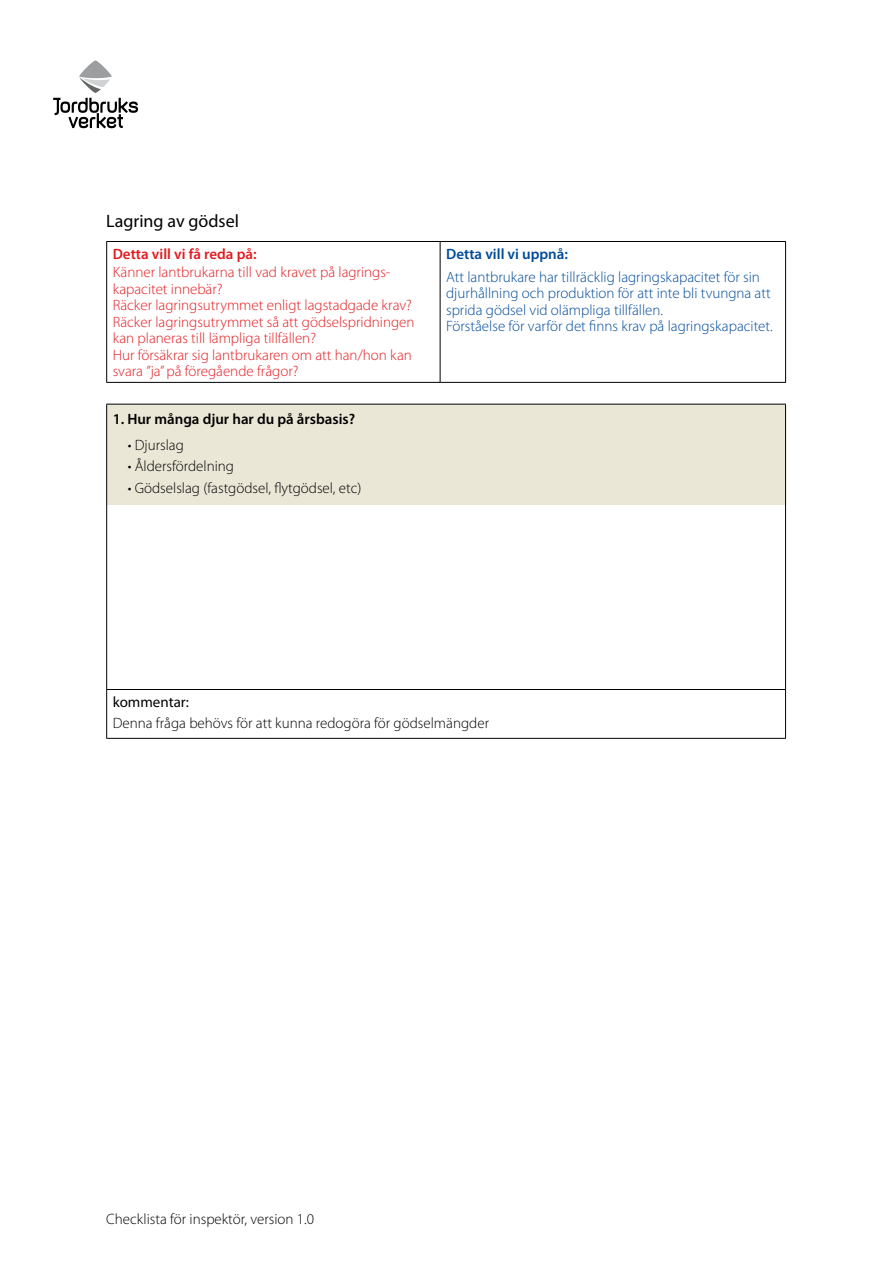
<style>
.page{position:relative;width:893px;height:1263px;background:#fff}
.page>*{position:absolute;margin:0;border:0;box-sizing:border-box;transform-origin:0 0}
.t1{font:18px "Myriad Pro";color:#000}
.t2{font:300 15px/16.5px "Myriad Pro";color:#e31b20}
.t3{font:300 15px/16.5px "Myriad Pro";color:#004a99}
.t4{font:300 15px "Myriad Pro";color:#000}
.t5{font:600 15px "Myriad Pro";color:#000}
.t6{font:600 15px "Myriad Pro";color:#e31b20}
.t7{font:600 15px "Myriad Pro";color:#004a99}
.t8{font:15px "Myriad Pro";color:#000}
</style>
<div class="page">
<svg style="left:53px;top:60px;width:85px;height:68px"></svg>
<hr style="left:106px;top:241px;width:334px;height:1px;background:#000">
<hr style="left:106px;top:242px;width:1px;height:140px;background:#000">
<hr style="left:440px;top:241px;width:346px;height:1px;background:#000">
<hr style="left:440px;top:242px;width:1px;height:140px;background:#000">
<hr style="left:785px;top:242px;width:1px;height:140px;background:#000">
<hr style="left:106px;top:382px;width:334px;height:1px;background:#000">
<hr style="left:440px;top:382px;width:346px;height:1px;background:#000">
<div style="left:107px;top:404px;width:678px;height:101px;background:#ebe7d7"></div>
<hr style="left:106px;top:505px;width:1px;height:184px;background:#000">
<hr style="left:785px;top:505px;width:1px;height:184px;background:#000">
<hr style="left:106px;top:689px;width:680px;height:1px;background:#000">
<hr style="left:106px;top:690px;width:1px;height:48px;background:#000">
<hr style="left:785px;top:690px;width:1px;height:48px;background:#000">
<hr style="left:106px;top:404px;width:680px;height:1px;background:#000">
<hr style="left:106px;top:404px;width:1px;height:101px;background:#000">
<hr style="left:785px;top:404px;width:1px;height:101px;background:#000">
<hr style="left:106px;top:738px;width:680px;height:1px;background:#000">
<p class="t1" style="left:106px;top:209px;width:134px">Lagring av gödsel</p>
<p class="t6" style="left:113px;top:244px;width:145px">Detta vill vi få reda på:</p>
<p class="t2" style="left:113px;top:264px;width:303px">Känner lantbrukarna till vad kravet på lagrings&shy;kapacitet innebär?<br>Räcker lagringsutrymmet enligt lagstadgade krav?<br>Räcker lagringsutrymmet så att gödselspridningen kan planeras till lämpliga tillfällen?<br>Hur försäkrar sig lantbrukaren om att han/hon kan svara ”ja” på föregående frågor?</p>
<p class="t5" style="left:113px;top:409px;width:244px">1. Hur många djur har du på årsbasis?</p>
<p class="t4" style="left:128px;top:436px;width:58px">• Djurslag</p>
<p class="t4" style="left:128px;top:457px;width:108px">• Åldersfördelning</p>
<p class="t4" style="left:128px;top:479px;width:235px">• Gödselslag (fastgödsel, flytgödsel, etc)</p>
<p class="t7" style="left:446px;top:244px;width:123px">Detta vill vi uppnå:</p>
<p class="t3" style="left:446px;top:268px;width:328px">Att lantbrukare har tillräcklig lagringskapacitet för sin djurhållning och produktion för att inte bli tvungna att sprida gödsel vid olämpliga tillfällen.<br>Förståelse för varför det finns krav på lagringskapacitet.</p>
<p class="t8" style="left:113px;top:692px;width:78px">kommentar:</p>
<p class="t4" style="left:113px;top:714px;width:378px">Denna fråga behövs för att kunna redogöra för gödselmängder</p>
<p class="t4" style="left:106px;top:1210px;width:209px">Checklista för inspektör, version 1.0</p>
</div>
